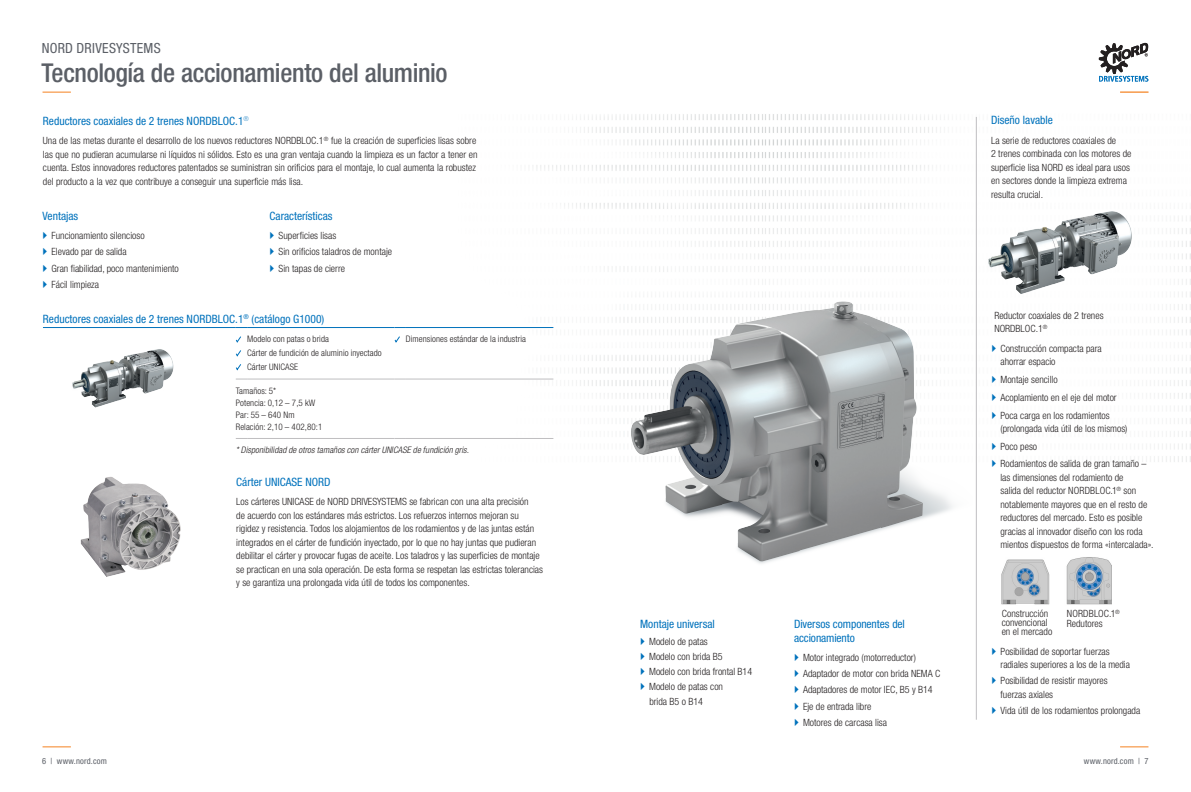
<style>
.page{position:relative;width:1191px;height:792px;background:#fff}
.page>*{position:absolute;margin:0;border:0;box-sizing:border-box;transform-origin:0 0}
.t1{font:500 condensed 26px "Helvetica Neue LT Std";letter-spacing:-.015em;color:#5b5f66}
.t2{font:condensed 14px "Helvetica Neue LT Std";letter-spacing:.02em;color:#5b5f66}
.Fließtext{font:condensed 11.5px "Helvetica Neue LT Std";color:#0072bc}
.Fließtext_Normal{font:condensed 11.5px "Helvetica Neue LT Std";color:#0072bc}
.Fließtext-2{font:300 condensed 10px/13.5px "Helvetica Neue LT Std";color:#231f20}
.Fließtext_Normal-2{font:300 condensed 10px "Helvetica Neue LT Std";color:#231f20}
.Aufzählung{font:300 condensed 9px "Helvetica Neue LT Std";letter-spacing:.01em;color:#231f20}
.Aufzählung-2{font:italic 300 condensed 9px "Helvetica Neue LT Std";letter-spacing:.01em;color:#231f20}
.t3{font:condensed 8.5px "Helvetica Neue LT Std";letter-spacing:.02em;color:#5b5f66}
</style>
<div class="page">
<svg style="left:43px;top:746px;width:28px;height:1px"></svg>
<svg style="left:1120px;top:746px;width:28px;height:1px"></svg>
<svg style="left:43px;top:92px;width:28px;height:1px"></svg>
<img style="left:458px;top:114px;width:471px;height:325px">
<div style="left:916px;top:80px;width:171px;height:170px;background:#fff;border-radius:50%"></div>
<svg style="left:858px;top:165px;width:333px;height:385px"></svg>
<hr style="left:43px;top:327px;width:193px;height:1px;background:#0072bc">
<hr style="left:247px;top:327px;width:147px;height:1px;background:#0072bc">
<svg style="left:394px;top:327px;width:12px;height:1px"></svg>
<hr style="left:406px;top:327px;width:147px;height:1px;background:#0072bc">
<hr style="left:247px;top:379px;width:147px;height:1px;background:#bfbec1">
<svg style="left:394px;top:379px;width:12px;height:1px"></svg>
<hr style="left:406px;top:379px;width:147px;height:1px;background:#bfbec1">
<hr style="left:247px;top:438px;width:147px;height:1px;background:#bfbec1">
<svg style="left:394px;top:438px;width:12px;height:1px"></svg>
<hr style="left:406px;top:438px;width:147px;height:1px;background:#bfbec1">
<svg style="left:235px;top:336px;width:6px;height:35px"></svg>
<svg style="left:394px;top:336px;width:6px;height:7px"></svg>
<img style="left:72px;top:349px;width:102px;height:59px">
<img style="left:1001px;top:559px;width:48px;height:46px">
<img style="left:1066px;top:557px;width:45px;height:48px">
<img style="left:80px;top:477px;width:101px;height:100px">
<svg style="left:1086px;top:43px;width:105px;height:208px"></svg>
<img style="left:969px;top:197px;width:174px;height:102px">
<hr style="left:976px;top:117px;width:1px;height:603px;background:#bfbec1">
<img style="left:627px;top:294px;width:345px;height:270px">
<svg style="left:992px;top:460px;width:4px;height:7px"></svg>
<svg style="left:992px;top:344px;width:4px;height:8px"></svg>
<svg style="left:992px;top:376px;width:4px;height:7px"></svg>
<svg style="left:992px;top:394px;width:4px;height:7px"></svg>
<svg style="left:992px;top:411px;width:4px;height:8px"></svg>
<svg style="left:992px;top:443px;width:4px;height:7px"></svg>
<h2 class="t2" style="left:42px;top:40px;width:120px">NORD DRIVESYSTEMS</h2>
<h1 class="t1" style="left:41px;top:57px;width:407px">Tecnología de accionamiento del aluminio</h1>
<p class="Fließtext" style="left:43px;top:114px;width:207px">Reductores coaxiales de 2 trenes NORDBLOC.1<sup>®</sup></p>
<p class="Fließtext-2" style="left:43px;top:134px;width:436px">Una de las metas durante el desarrollo de los nuevos reductores NORDBLOC.1<sup>®</sup> fue la creación de superficies lisas sobre las que no pudieran acumularse ni líquidos ni sólidos. Esto es una gran ventaja cuando la limpieza es un factor a tener en cuenta. Estos innovadores reductores patentados se suministran sin orificios para el montaje, lo cual aumenta la robustez del producto a la vez que contribuye a conseguir una superficie más lisa.</p>
<p class="Fließtext_Normal" style="left:43px;top:209px;width:37px">Ventajas</p>
<p class="Fließtext_Normal-2" style="left:52px;top:229px;width:95px">Funcionamiento silencioso</p>
<p class="Fließtext_Normal-2" style="left:52px;top:246px;width:77px">Elevado par de salida</p>
<p class="Fließtext_Normal-2" style="left:52px;top:262px;width:129px">Gran fiabilidad, poco mantenimiento</p>
<p class="Fließtext_Normal-2" style="left:52px;top:278px;width:49px">Fácil limpieza</p>
<p class="Fließtext" style="left:269px;top:209px;width:64px">Características</p>
<p class="Fließtext-2" style="left:278px;top:228px;width:59px">Superficies lisas</p>
<p class="Fließtext-2" style="left:278px;top:245px;width:115px">Sin orificios taladros de montaje</p>
<p class="Fließtext-2" style="left:278px;top:261px;width:68px">Sin tapas de cierre</p>
<p class="Fließtext" style="left:43px;top:312px;width:283px">Reductores coaxiales de 2 trenes NORDBLOC.1<sup>®</sup> (catálogo G1000)</p>
<p class="Aufzählung" style="left:247px;top:334px;width:83px">Modelo con patas o brida</p>
<p class="Aufzählung" style="left:247px;top:348px;width:136px">Cárter de fundición de aluminio inyectado</p>
<p class="Aufzählung" style="left:247px;top:362px;width:53px">Cárter UNICASE</p>
<p class="Aufzählung" style="left:406px;top:334px;width:122px">Dimensiones estándar de la industria</p>
<p class="Aufzählung" style="left:236px;top:386px;width:42px">Tamaños: 5*</p>
<p class="Aufzählung" style="left:236px;top:398px;width:81px">Potencia: 0,12 – 7,5 kW</p>
<p class="Aufzählung" style="left:236px;top:410px;width:60px">Par: 55 – 640 Nm</p>
<p class="Aufzählung" style="left:236px;top:422px;width:88px">Relación: 2,10 – 402,80:1</p>
<p class="Aufzählung-2" style="left:236px;top:445px;width:235px">* Disponibilidad de otros tamaños con cárter UNICASE de fundición gris.</p>
<p class="Fließtext" style="left:236px;top:475px;width:96px">Cárter UNICASE NORD</p>
<p class="Fließtext-2" style="left:236px;top:495px;width:294px">Los cárteres UNICASE de NORD DRIVESYSTEMS se fabrican con una alta precisión</p>
<p class="Fließtext-2" style="left:236px;top:508px;width:284px">de acuerdo con los estándares más estrictos. Los refuerzos internos mejoran su</p>
<p class="Fließtext-2" style="left:236px;top:522px;width:299px">rigidez y resistencia. Todos los alojamientos de los rodamientos y de las juntas están</p>
<p class="Fließtext-2" style="left:236px;top:535px;width:301px">integrados en el cárter de fundición inyectado, por lo que no hay juntas que pudieran</p>
<p class="Fließtext-2" style="left:236px;top:549px;width:305px">debilitar el cárter y provocar fugas de aceite. Los taladros y las superficies de montaje</p>
<p class="Fließtext-2" style="left:236px;top:562px;width:308px">se practican en una sola operación. De esta forma se respetan las estrictas tolerancias</p>
<p class="Fließtext-2" style="left:236px;top:576px;width:235px">y se garantiza una prolongada vida útil de todos los componentes.</p>
<p class="Fließtext" style="left:640px;top:617px;width:76px">Montaje universal</p>
<p class="Fließtext_Normal-2" style="left:649px;top:636px;width:60px">Modelo de patas</p>
<p class="Fließtext_Normal-2" style="left:649px;top:651px;width:75px">Modelo con brida B5</p>
<p class="Fließtext_Normal-2" style="left:649px;top:666px;width:105px">Modelo con brida frontal B14</p>
<p class="Fließtext_Normal-2" style="left:649px;top:680px;width:75px">Modelo de patas con</p>
<p class="Fließtext_Normal-2" style="left:649px;top:695px;width:55px">brida B5 o B14</p>
<p class="Fließtext" style="left:794px;top:617px;width:112px">Diversos componentes del</p>
<p class="Fließtext" style="left:794px;top:631px;width:63px">accionamiento</p>
<p class="Fließtext_Normal-2" style="left:803px;top:651px;width:114px">Motor integrado (motorreductor)</p>
<p class="Fließtext_Normal-2" style="left:803px;top:668px;width:139px">Adaptador de motor con brida NEMA C</p>
<p class="Fließtext_Normal-2" style="left:803px;top:684px;width:131px">Adaptadores de motor IEC, B5 y B14</p>
<p class="Fließtext_Normal-2" style="left:803px;top:700px;width:70px">Eje de entrada libre</p>
<p class="Fließtext_Normal-2" style="left:803px;top:717px;width:86px">Motores de carcasa lisa</p>
<p class="Fließtext_Normal" style="left:991px;top:114px;width:63px">Diseño lavable</p>
<p class="Fließtext-2" style="left:991px;top:133px;width:142px">La serie de reductores coaxiales de<br>2 trenes combinada con los motores de superficie lisa NORD es ideal para usos</p>
<p class="Fließtext-2" style="left:991px;top:174px;width:137px">en sectores donde la limpieza extrema resulta crucial.</p>
<p class="Fließtext-2" style="left:994px;top:309px;width:111px">Reductor coaxiales de 2 trenes</p>
<p class="Fließtext-2" style="left:994px;top:322px;width:55px">NORDBLOC.1<sup>®</sup></p>
<p class="Fließtext-2" style="left:1000px;top:341px;width:103px">Construcción compacta para</p>
<p class="Fließtext-2" style="left:1000px;top:355px;width:56px">ahorrar espacio</p>
<p class="Fließtext-2" style="left:1000px;top:373px;width:59px">Montaje sencillo</p>
<p class="Fließtext-2" style="left:1000px;top:391px;width:118px">Acoplamiento en el eje del motor</p>
<p class="Fließtext-2" style="left:1000px;top:408px;width:111px">Poca carga en los rodamientos</p>
<p class="Fließtext-2" style="left:1000px;top:422px;width:128px">(prolongada vida útil de los mismos)</p>
<p class="Fließtext-2" style="left:1000px;top:440px;width:38px">Poco peso</p>
<p class="Fließtext-2" style="left:1000px;top:457px;width:147px">Rodamientos de salida de gran tamaño –</p>
<p class="Fließtext-2" style="left:1000px;top:470px;width:137px">las dimensiones del rodamiento de salida del reductor NORDBLOC.1<sup>®</sup> son</p>
<p class="Fließtext-2" style="left:1000px;top:497px;width:148px">notablemente mayores que en el resto de reductores del mercado. Esto es posible</p>
<p class="Fließtext-2" style="left:1000px;top:524px;width:154px">gracias al innovador diseño con los roda mientos dispuestos de forma «intercalada».</p>
<p class="Fließtext-2" style="left:1001px;top:606px;width:48px">Construcción</p>
<p class="Fließtext-2" style="left:1001px;top:615px;width:47px">convencional</p>
<p class="Fließtext-2" style="left:1001px;top:624px;width:52px">en el mercado</p>
<p class="Fließtext-2" style="left:1066px;top:606px;width:54px">NORDBLOC.1<sup>®</sup></p>
<p class="Fließtext-2" style="left:1066px;top:616px;width:37px">Redutores</p>
<p class="Fließtext-2" style="left:1000px;top:644px;width:111px">Posibilidad de soportar fuerzas</p>
<p class="Fließtext-2" style="left:1000px;top:658px;width:131px">radiales superiores a los de la media</p>
<p class="Fließtext-2" style="left:1000px;top:674px;width:109px">Posibilidad de resistir mayores</p>
<p class="Fließtext-2" style="left:1000px;top:688px;width:54px">fuerzas axiales</p>
<p class="Fließtext-2" style="left:1000px;top:704px;width:141px">Vida útil de los rodamientos prolongada</p>
<p class="t3" style="left:42px;top:756px;width:66px">6 | www.nord.com</p>
<p class="t3" style="left:1083px;top:756px;width:66px">www.nord.com | 7</p>
</div>
